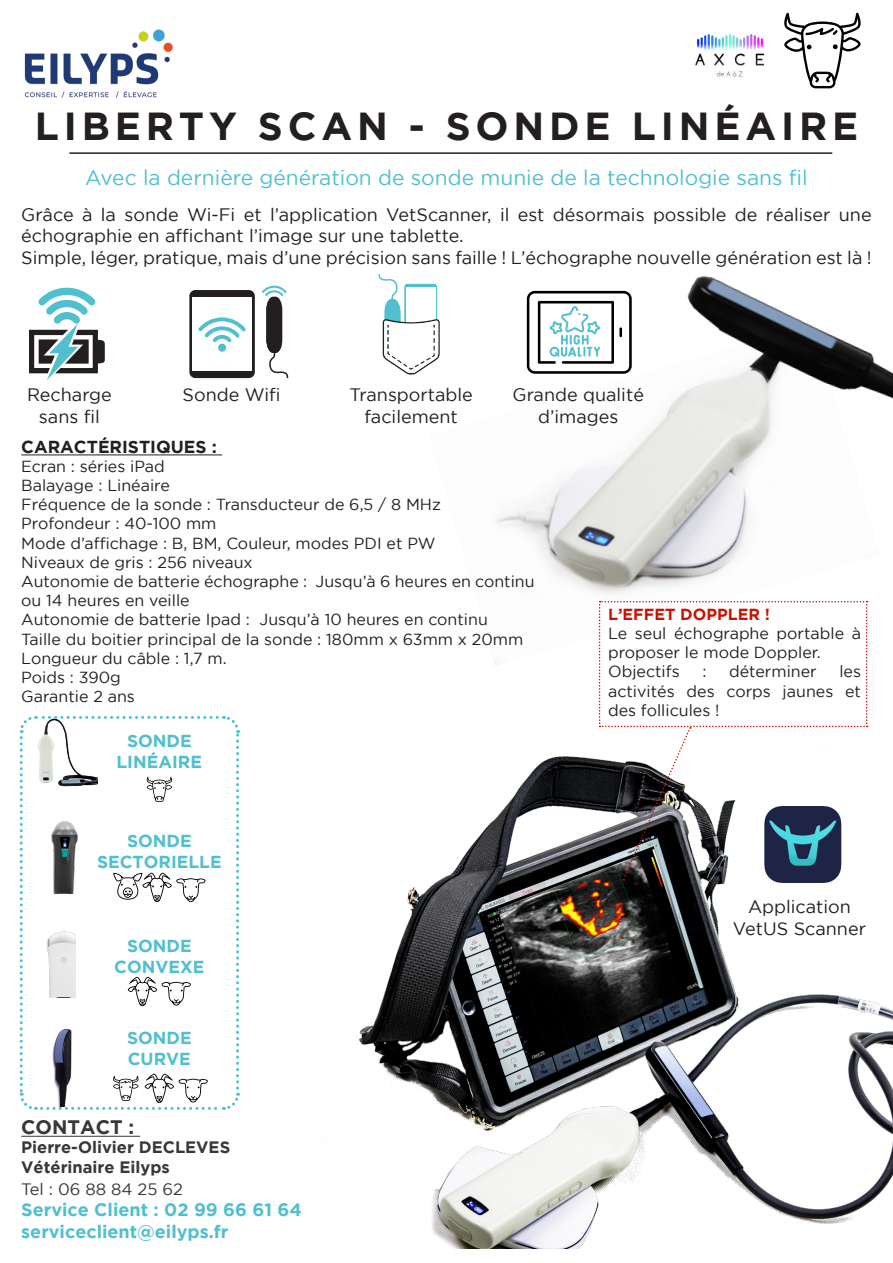
<style>
.page{position:relative;width:893px;height:1263px;background:#fff}
.page>*{position:absolute;margin:0;border:0;box-sizing:border-box;transform-origin:0 0}
.t1{font:700 39px "Gotham";letter-spacing:.125em;color:#231f20}
.t2{font:21px "Gotham";color:#50bfce}
.t3{font:700 19.5px "Gotham";color:#383839}
.t4{font:18px/21.6px "Gotham";color:#231f20;text-align:center}
.t5{font:700 18px/21.6px "Gotham";color:#50bfce}
.t6{font:700 17.4px/20.9px "Gotham";color:#50bfce;text-align:center}
.t7{font:700 17.4px "Gotham";color:#231f20}
.t8{font:700 16.5px/19.8px "Gotham";color:#383839}
.t9{font:16.5px "Gotham";color:#383839}
.t10{font:16.05px/19.2px "Gotham";color:#231f20}
.t11{font:700 16.05px "Gotham";color:#c71401}
</style>
<div class="page">
<img style="left:494px;top:324px;width:375px;height:341px">
<img style="left:632px;top:276px;width:261px;height:222px">
<img style="left:359px;top:756px;width:534px;height:493px">
<hr style="left:21px;top:455px;width:201px;height:1px;background:#231f20">
<hr style="left:69px;top:152px;width:763px;height:2px;background:#231f20">
<svg style="left:29px;top:288px;width:76px;height:92px"></svg>
<div style="left:189px;top:290px;width:66px;height:88px;background:#231f20;border-radius:6px"></div>
<div style="left:192px;top:298px;width:60px;height:73px;background:#fff"></div>
<svg style="left:198px;top:317px;width:48px;height:25px"></svg>
<div style="left:218px;top:344px;width:8px;height:8px;background:#50bfce;border-radius:50%"></div>
<svg style="left:378px;top:274px;width:62px;height:101px"></svg>
<svg style="left:599px;top:601px;width:269px;height:279px"></svg>
<svg style="left:527px;top:291px;width:105px;height:83px"></svg>
<svg style="left:262px;top:286px;width:27px;height:93px"></svg>
<img style="left:760px;top:805px;width:86px;height:83px">
<svg style="left:19px;top:716px;width:221px;height:394px"></svg>
<img style="left:48px;top:1022px;width:29px;height:84px">
<svg style="left:784px;top:13px;width:77px;height:75px"></svg>
<img style="left:24px;top:29px;width:149px;height:69px">
<img style="left:695px;top:31px;width:70px;height:46px">
<hr style="left:21px;top:1136px;width:119px;height:1px;background:#383839">
<p class="t1" style="left:35px;top:103px;width:825px">LIBERTY SCAN - SONDE LINÉAIRE</p>
<p class="t2" style="left:85px;top:166px;width:724px">Avec la dernière génération de sonde munie de la technologie sans fil</p>
<p class="t4" style="left:21px;top:203px;width:852px;text-align:left">Grâce à la sonde Wi-Fi et l’application VetScanner, il est désormais possible de réaliser une échographie en affichant l’image sur une tablette.</p>
<p class="t4" style="left:21px;top:247px;width:852px">Simple, léger, pratique, mais d’une précision sans faille ! L’échographe nouvelle génération est là !</p>
<p class="t4" style="left:27px;top:384px;width:86px">Recharge sans fil</p>
<p class="t4" style="left:183px;top:384px;width:99px">Sonde Wifi</p>
<p class="t4" style="left:350px;top:384px;width:125px">Transportable facilement</p>
<p class="t4" style="left:513px;top:383px;width:133px">Grande qualité d’images</p>
<p class="t7" style="left:21px;top:436px;width:197px">CARACTÉRISTIQUES :</p>
<p class="t10" style="left:21px;top:456px;width:145px">Ecran : séries iPad</p>
<p class="t10" style="left:21px;top:475px;width:150px">Balayage : Linéaire</p>
<p class="t10" style="left:21px;top:495px;width:421px">Fréquence de la sonde : Transducteur de 6,5 / 8 MHz</p>
<p class="t10" style="left:21px;top:514px;width:197px">Profondeur : 40-100 mm</p>
<p class="t10" style="left:21px;top:533px;width:416px">Mode d’affichage : B, BM, Couleur, modes PDI et PW</p>
<p class="t10" style="left:21px;top:552px;width:233px">Niveaux de gris : 256 niveaux</p>
<p class="t10" style="left:21px;top:571px;width:515px">Autonomie de batterie échographe : Jusqu’à 6 heures en continu ou 14 heures en veille</p>
<p class="t10" style="left:21px;top:610px;width:468px">Autonomie de batterie Ipad : Jusqu’à 10 heures en continu</p>
<p class="t10" style="left:21px;top:629px;width:504px">Taille du boitier principal de la sonde : 180mm x 63mm x 20mm</p>
<p class="t10" style="left:21px;top:648px;width:207px">Longueur du câble : 1,7 m.</p>
<p class="t10" style="left:21px;top:667px;width:101px">Poids : 390g</p>
<p class="t10" style="left:21px;top:687px;width:115px">Garantie 2 ans</p>
<p class="t6" style="left:117px;top:730px;width:87px">SONDE<br>LINÉAIRE</p>
<p class="t6" style="left:97px;top:830px;width:126px">SONDE<br>SECTORIELLE</p>
<p class="t6" style="left:114px;top:935px;width:92px">SONDE<br>CONVEXE</p>
<p class="t6" style="left:127px;top:1027px;width:66px;text-align:left">SONDE<br>CURVE</p>
<p class="t3" style="left:21px;top:1115px;width:115px">CONTACT :</p>
<p class="t8" style="left:21px;top:1137px;width:210px">Pierre-Olivier DECLEVES<br>Vétérinaire Eilyps</p>
<p class="t9" style="left:21px;top:1180px;width:163px">Tel : 06 88 84 25 62</p>
<p class="t5" style="left:21px;top:1199px;width:282px">Service Client : 02 99 66 61 64 serviceclient@eilyps.fr</p>
<p class="t11" style="left:608px;top:605px;width:163px">L’EFFET DOPPLER !</p>
<p class="t10" style="left:608px;top:623px;width:255px">Le seul échographe portable à proposer le mode Doppler.</p>
<p class="t10" style="left:608px;top:662px;width:73px">Objectifs</p>
<p class="t10" style="left:702px;top:662px;width:6px">:</p>
<p class="t10" style="left:729px;top:662px;width:89px">déterminer</p>
<p class="t10" style="left:608px;top:662px;width:254px;text-align:justify;text-indent:231px">les activités des corps jaunes et des follicules !</p>
<p class="t4" style="left:748px;top:896px;width:104px">Application</p>
<p class="t4" style="left:733px;top:918px;width:135px">VetUS Scanner</p>
</div>
